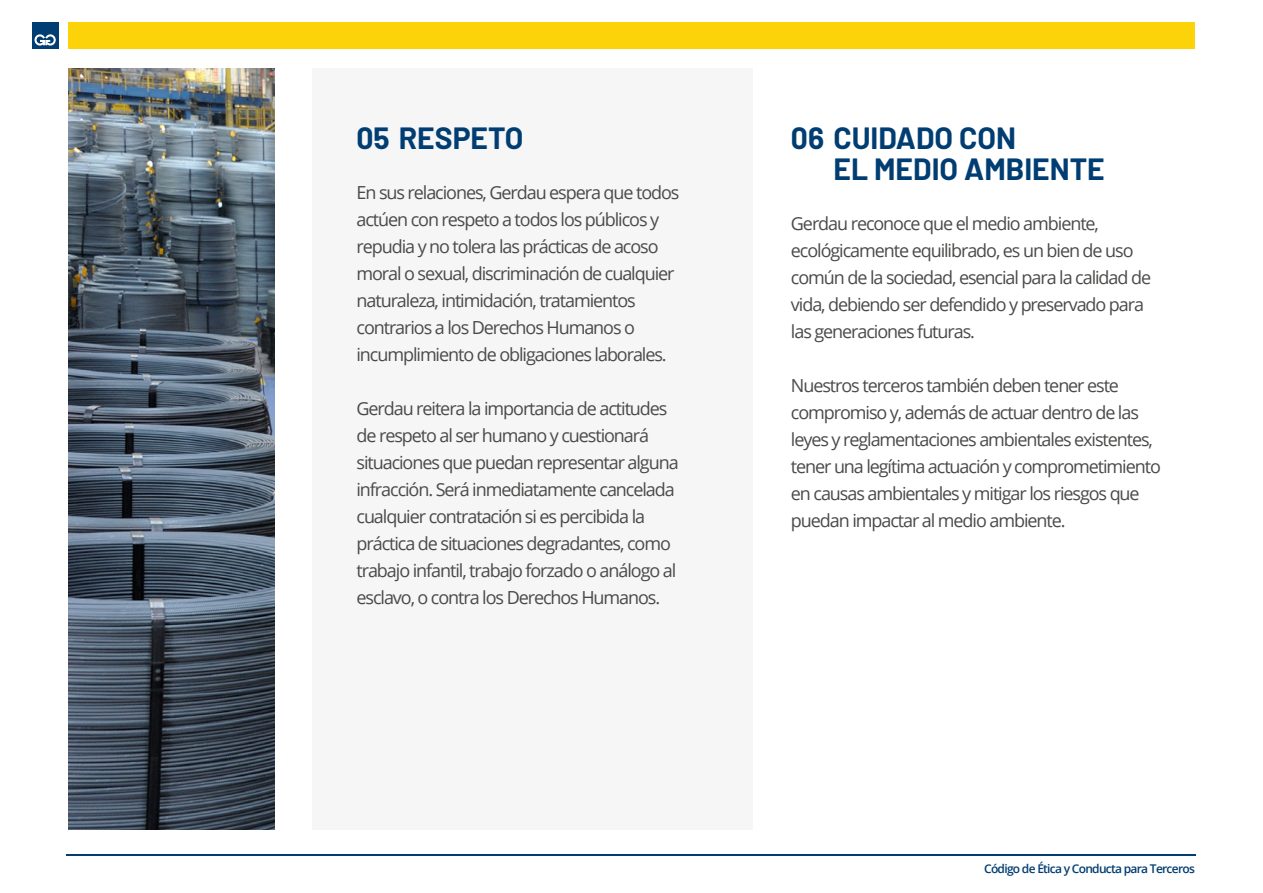
<style>
.page{position:relative;width:1263px;height:893px;background:#fff}
.page>*{position:absolute;margin:0;border:0;box-sizing:border-box;transform-origin:0 0}
.t1{font:700 30px/30.6px "Barlow";color:#003d72}
.t2{font:18px/27px "Open Sans";letter-spacing:-.06em;color:#4a4a49}
.t3{font:600 12px "Open Sans";letter-spacing:-.06em;color:#003d72}
</style>
<div class="page">
<div style="left:32px;top:22px;width:26px;height:26px;background:#003d72"></div>
<svg style="left:35px;top:34px;width:21px;height:12px"></svg>
<div style="left:68px;top:22px;width:1127px;height:26px;background:#fcd309"></div>
<hr style="left:66px;top:854px;width:1129px;height:2px;background:#003d72">
<div style="left:313px;top:68px;width:440px;height:761px;background:#f6f6f6"></div>
<img style="left:68px;top:68px;width:206px;height:761px">
<h1 class="t1" style="left:356px;top:121px;width:168px">05 RESPETO</h1>
<p class="t2" style="left:356px;top:178px;width:324px">En sus relaciones, Gerdau espera que todos actúen con respeto a todos los públicos y repudia y no tolera las prácticas de acoso moral o sexual, discriminación de cualquier naturaleza, intimidación, tratamientos contrarios a los Derechos Humanos o incumplimiento de obligaciones laborales.</p>
<p class="t2" style="left:356px;top:394px;width:324px">Gerdau reitera la importancia de actitudes de respeto al ser humano y cuestionará situaciones que puedan representar alguna infracción. Será inmediatamente cancelada cualquier contratación si es percibida la práctica de situaciones degradantes, como trabajo infantil, trabajo forzado o análogo al esclavo, o contra los Derechos Humanos.</p>
<h1 class="t1" style="left:833px;top:121px;width:273px;text-indent:-43px">06 CUIDADO CON<br>EL MEDIO AMBIENTE</h1>
<p class="t2" style="left:791px;top:209px;width:362px">Gerdau reconoce que el medio ambiente, ecológicamente equilibrado, es un bien de uso común de la sociedad, esencial para la calidad de vida, debiendo ser defendido y preservado para las generaciones futuras.</p>
<p class="t2" style="left:791px;top:371px;width:371px">Nuestros terceros también deben tener este compromiso y, además de actuar dentro de las leyes y reglamentaciones ambientales existentes, tener una legítima actuación y comprometimiento en causas ambientales y mitigar los riesgos que puedan impactar al medio ambiente.</p>
<p class="t3" style="left:984px;top:861px;width:212px">Código de Ética y Conducta para Terceros</p>
</div>
